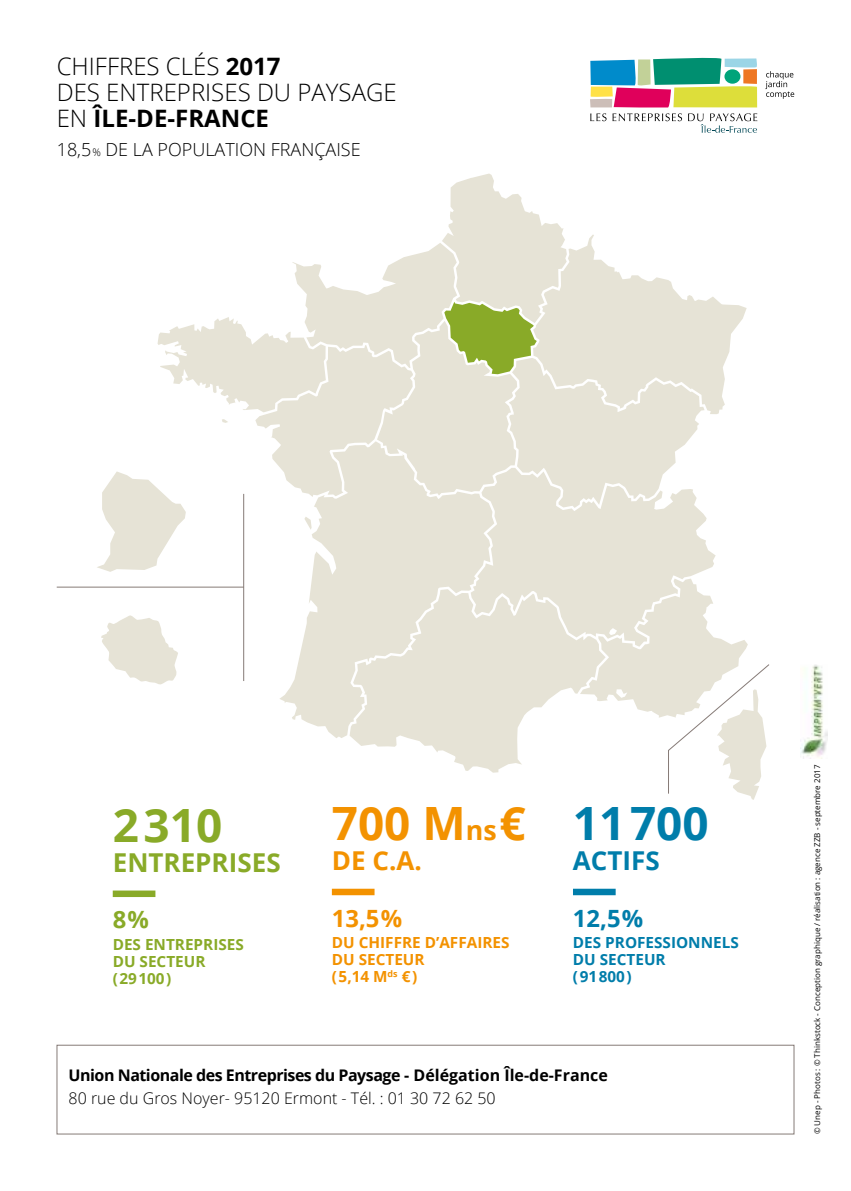
<style>
.page{position:relative;width:851px;height:1191px;background:#fff}
.page>*{position:absolute;margin:0;border:0;box-sizing:border-box;transform-origin:0 0}
.t1{font:700 46px "Open Sans";color:#f39200}
.t2{font:700 46px "Open Sans";color:#007daa}
.t3{font:700 46px "Open Sans";color:#89aa28}
.t4{font:700 26px "Open Sans";color:#89aa28}
.t5{font:700 26px "Open Sans";color:#f39200}
.t6{font:700 26px "Open Sans";color:#007daa}
.t7{font:300 24px/26px "Open Sans";color:#000}
.t8{font:700 23.8px "Open Sans";color:#f39200}
.t9{font:700 23.8px "Open Sans";color:#007daa}
.t10{font:700 23.8px "Open Sans";color:#89aa28}
.t11{font:300 18px "Open Sans";color:#000}
.t12{font:700 16px "Open Sans";letter-spacing:-.03em;color:#000}
.t13{font:300 16px "Open Sans";color:#000}
.t14{font:700 15.4px/17px "Open Sans";color:#f39200}
.t15{font:700 15.4px/17px "Open Sans";color:#007daa}
.t16{font:700 15.4px/17px "Open Sans";color:#89aa28}
.t17{font:8px "Open Sans";color:#000}
.s1{font-weight:700}
.s2{font-size:10.4px}
.s3{font-size:26.8px}
</style>
<div class="page">
<hr style="left:57px;top:587px;width:187px;height:1px;background:#867b77">
<hr style="left:243px;top:494px;width:1px;height:187px;background:#867b77">
<svg style="left:101px;top:615px;width:77px;height:69px"></svg>
<svg style="left:605px;top:637px;width:164px;height:163px"></svg>
<svg style="left:280px;top:572px;width:190px;height:166px;fill:#e6e3d6"></svg>
<svg style="left:349px;top:589px;width:256px;height:183px;fill:#e6e3d6"></svg>
<svg style="left:470px;top:572px;width:245px;height:74px;background:#e8e5da"></svg>
<svg style="left:97px;top:173px;width:649px;height:399px"></svg>
<div style="left:113px;top:890px;width:42px;height:7px;background:#89aa28"></div>
<div style="left:332px;top:888px;width:42px;height:7px;background:#f39200"></div>
<div style="left:573px;top:888px;width:42px;height:7px;background:#007daa"></div>
<svg style="left:590px;top:57px;width:167px;height:76px"></svg>
<div style="left:724px;top:69px;width:16px;height:15px;background:#00a47a;border-radius:50%"></div>
<svg style="left:765px;top:71px;width:29px;height:28px"></svg>
<div style="left:57px;top:1045px;width:737px;height:89px;border:1px solid #867b77"></div>
<img style="left:800px;top:665px;width:27px;height:93px">
<h3 class="t7" style="left:57px;top:53px;width:341px">CHIFFRES CLÉS <span class="s1">2017<br></span>DES ENTREPRISES DU PAYSAGE<br>EN <span class="s1">ÎLE-DE-FRANCE</span></h3>
<h3 class="t11" style="left:57px;top:138px;width:305px">18,5<span class="s2">%</span> DE LA POPULATION FRANÇAISE</h3>
<h1 class="t3" style="left:113px;top:792px;width:111px">2310</h1>
<h2 class="t4" style="left:113px;top:844px;width:169px">ENTREPRISES</h2>
<h3 class="t10" style="left:113px;top:903px;width:38px">8%</h3>
<h3 class="t16" style="left:113px;top:935px;width:133px">DES ENTREPRISES<br>DU SECTEUR (29100)</h3>
<h1 class="t1" style="left:332px;top:790px;width:195px">700 M<span class="s3">ns</span>€</h1>
<h2 class="t5" style="left:332px;top:842px;width:91px">DE C.A.</h2>
<h3 class="t8" style="left:332px;top:901px;width:72px">13,5%</h3>
<h3 class="t14" style="left:332px;top:934px;width:179px">DU CHIFFRE D’AFFAIRES<br>DU SECTEUR<br>(5,14 M<sup>ds</sup> €)</h3>
<h1 class="t2" style="left:573px;top:790px;width:137px">11700</h1>
<h2 class="t6" style="left:573px;top:842px;width:88px">ACTIFS</h2>
<h3 class="t9" style="left:573px;top:901px;width:72px">12,5%</h3>
<h3 class="t15" style="left:573px;top:934px;width:167px">DES PROFESSIONNELS<br>DU SECTEUR<br>(91800)</h3>
<h3 class="t12" style="left:69px;top:1064px;width:540px">Union Nationale des Entreprises du Paysage - Délégation Île-de-France</h3>
<h3 class="t13" style="left:69px;top:1087px;width:428px">80 rue du Gros Noyer- 95120 Ermont - Tél. : 01 30 72 62 50</h3>
<p class="t17" style="left:811px;top:1134px;width:371px;rotate:-90deg">© Unep - Photos : © Thinkstock - Conception graphique / réalisation : agence ZZB - septembre 2017</p>
</div>
